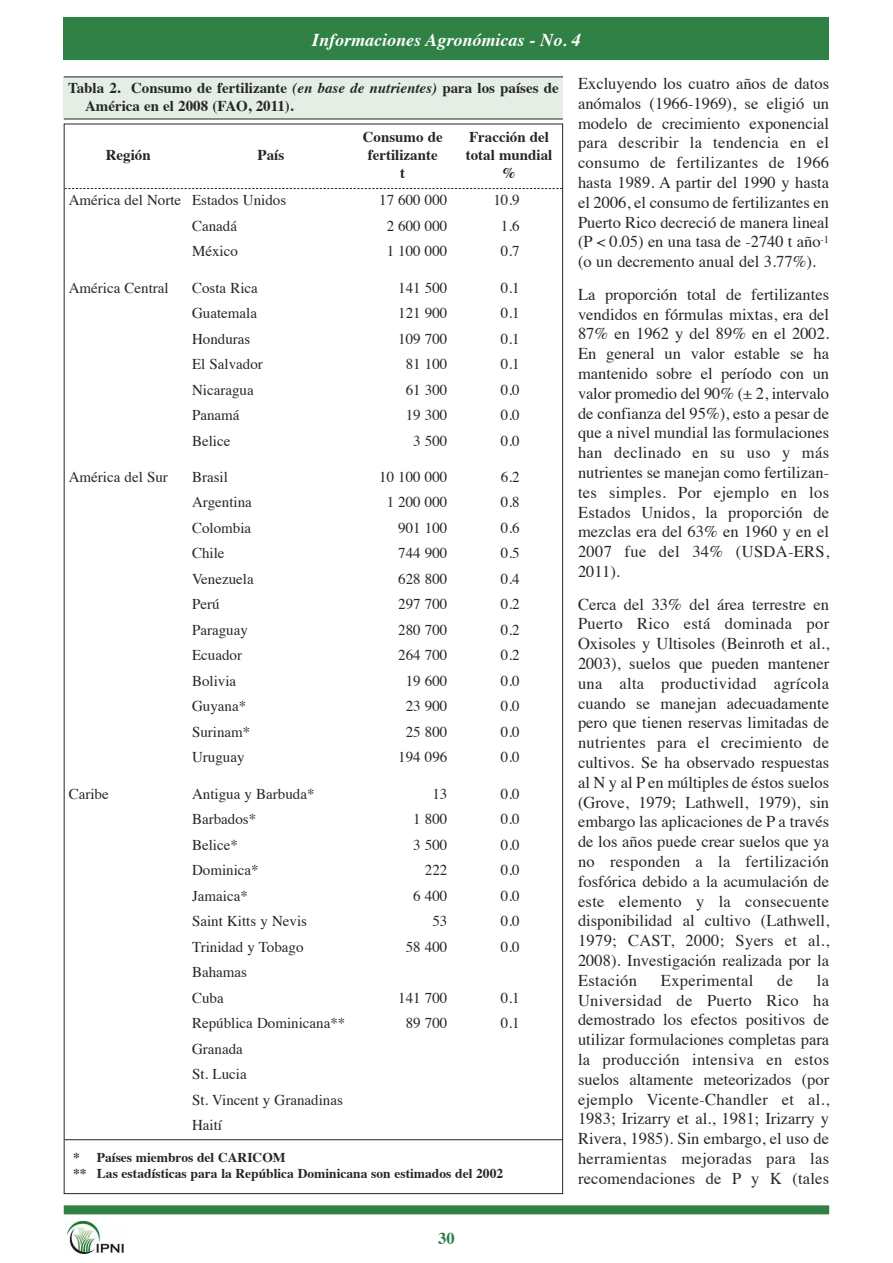
<style>
.page{position:relative;width:893px;height:1263px;background:#fff}
.page>*{position:absolute;margin:0;border:0;box-sizing:border-box;transform-origin:0 0}
.t1{font:italic 700 18px "Times";color:#fff}
.t2{font:16.5px/19.8px "Times";letter-spacing:.005em;color:#272627;text-align:justify}
.t3{font:700 16.5px "Times";color:#308145}
.t4{font:15px/25.5px "Times";color:#272627}
.t5{font:700 15px/18px "Times";color:#272627;text-align:center}
.t6{font:700 13.5px/16.2px "Times";color:#272627}
.s1{font-style:italic}
.s2{color:#fff}
</style>
<div class="page">
<div style="left:64px;top:17px;width:765px;height:43px;background:#308145"></div>
<div style="left:64px;top:1205px;width:765px;height:9px;background:#308145"></div>
<img style="left:67px;top:1221px;width:57px;height:33px">
<div style="left:64px;top:77px;width:499px;height:42px;background:#e4eee5"></div>
<hr style="left:64px;top:77px;width:499px;height:1px;background:#272627">
<hr style="left:64px;top:119px;width:499px;height:1px;background:#272627">
<svg style="left:65px;top:188px;width:497px;height:1px"></svg>
<hr style="left:65px;top:1139px;width:497px;height:1px;background:#272627">
<p class="t1" style="left:312px;top:32px;width:270px">Informaciones Agronómicas - No. 4</p>
<p class="t5" style="left:85px;top:80px;width:475px;text-align:left;text-indent:-17px">Tabla 2. Consumo de fertilizante <span class="s1">(en base de nutrientes)</span> para los países de<br>América en el 2008 (FAO, 2011).</p>
<p class="t5" style="left:106px;top:147px;width:46px">Región</p>
<p class="t5" style="left:258px;top:147px;width:28px">País</p>
<p class="t5" style="left:363px;top:129px;width:81px">Consumo de fertilizante<br>t</p>
<p class="t5" style="left:466px;top:129px;width:88px">Fracción del total mundial %</p>
<p class="t4" style="left:69px;top:189px;width:219px">América del Norte Estados Unidos</p>
<p class="t4" style="left:379px;top:189px;width:70px">17 600 000</p>
<p class="t4" style="left:493px;top:189px;width:28px">10.9</p>
<p class="t4" style="left:192px;top:214px;width:46px">Canadá</p>
<p class="t4" style="left:387px;top:214px;width:62px">2 600 000</p>
<p class="t4" style="left:501px;top:214px;width:20px">1.6</p>
<p class="t4" style="left:192px;top:240px;width:47px">México</p>
<p class="t4" style="left:387px;top:240px;width:62px">1 100 000</p>
<p class="t4" style="left:501px;top:240px;width:20px">0.7</p>
<p class="t4" style="left:69px;top:276px;width:101px">América Central</p>
<p class="t4" style="left:192px;top:276px;width:67px">Costa Rica</p>
<p class="t4" style="left:398px;top:276px;width:51px">141 500</p>
<p class="t4" style="left:501px;top:276px;width:20px">0.1</p>
<p class="t4" style="left:192px;top:302px;width:66px">Guatemala</p>
<p class="t4" style="left:398px;top:302px;width:51px">121 900</p>
<p class="t4" style="left:501px;top:302px;width:20px">0.1</p>
<p class="t4" style="left:192px;top:327px;width:60px">Honduras</p>
<p class="t4" style="left:398px;top:327px;width:51px">109 700</p>
<p class="t4" style="left:501px;top:327px;width:20px">0.1</p>
<p class="t4" style="left:192px;top:353px;width:72px">El Salvador</p>
<p class="t4" style="left:406px;top:353px;width:43px">81 100</p>
<p class="t4" style="left:501px;top:353px;width:20px">0.1</p>
<p class="t4" style="left:192px;top:378px;width:63px">Nicaragua</p>
<p class="t4" style="left:406px;top:378px;width:43px">61 300</p>
<p class="t4" style="left:501px;top:378px;width:20px">0.0</p>
<p class="t4" style="left:192px;top:404px;width:49px">Panamá</p>
<p class="t4" style="left:406px;top:404px;width:43px">19 300</p>
<p class="t4" style="left:501px;top:404px;width:20px">0.0</p>
<p class="t4" style="left:192px;top:429px;width:40px">Belice</p>
<p class="t4" style="left:413px;top:429px;width:36px">3 500</p>
<p class="t4" style="left:501px;top:429px;width:20px">0.0</p>
<p class="t4" style="left:69px;top:465px;width:101px">América del Sur</p>
<p class="t4" style="left:192px;top:465px;width:37px">Brasil</p>
<p class="t4" style="left:379px;top:465px;width:70px">10 100 000</p>
<p class="t4" style="left:501px;top:465px;width:20px">6.2</p>
<p class="t4" style="left:192px;top:491px;width:61px">Argentina</p>
<p class="t4" style="left:387px;top:491px;width:62px">1 200 000</p>
<p class="t4" style="left:501px;top:491px;width:20px">0.8</p>
<p class="t4" style="left:192px;top:516px;width:61px">Colombia</p>
<p class="t4" style="left:398px;top:516px;width:51px">901 100</p>
<p class="t4" style="left:501px;top:516px;width:20px">0.6</p>
<p class="t4" style="left:192px;top:542px;width:34px">Chile</p>
<p class="t4" style="left:398px;top:542px;width:51px">744 900</p>
<p class="t4" style="left:501px;top:542px;width:20px">0.5</p>
<p class="t4" style="left:192px;top:567px;width:63px">Venezuela</p>
<p class="t4" style="left:398px;top:567px;width:51px">628 800</p>
<p class="t4" style="left:501px;top:567px;width:20px">0.4</p>
<p class="t4" style="left:192px;top:593px;width:29px">Perú</p>
<p class="t4" style="left:398px;top:593px;width:51px">297 700</p>
<p class="t4" style="left:501px;top:593px;width:20px">0.2</p>
<p class="t4" style="left:192px;top:618px;width:57px">Paraguay</p>
<p class="t4" style="left:398px;top:618px;width:51px">280 700</p>
<p class="t4" style="left:501px;top:618px;width:20px">0.2</p>
<p class="t4" style="left:192px;top:644px;width:51px">Ecuador</p>
<p class="t4" style="left:398px;top:644px;width:51px">264 700</p>
<p class="t4" style="left:501px;top:644px;width:20px">0.2</p>
<p class="t4" style="left:192px;top:669px;width:46px">Bolivia</p>
<p class="t4" style="left:406px;top:669px;width:43px">19 600</p>
<p class="t4" style="left:501px;top:669px;width:20px">0.0</p>
<p class="t4" style="left:192px;top:695px;width:56px">Guyana*</p>
<p class="t4" style="left:406px;top:695px;width:43px">23 900</p>
<p class="t4" style="left:501px;top:695px;width:20px">0.0</p>
<p class="t4" style="left:192px;top:720px;width:60px">Surinam*</p>
<p class="t4" style="left:406px;top:720px;width:43px">25 800</p>
<p class="t4" style="left:501px;top:720px;width:20px">0.0</p>
<p class="t4" style="left:192px;top:746px;width:54px">Uruguay</p>
<p class="t4" style="left:398px;top:746px;width:51px">194 096</p>
<p class="t4" style="left:501px;top:746px;width:20px">0.0</p>
<p class="t4" style="left:69px;top:782px;width:41px">Caribe</p>
<p class="t4" style="left:192px;top:782px;width:124px">Antigua y Barbuda*</p>
<p class="t4" style="left:432px;top:782px;width:16px">13</p>
<p class="t4" style="left:501px;top:782px;width:20px">0.0</p>
<p class="t4" style="left:192px;top:808px;width:66px">Barbados*</p>
<p class="t4" style="left:413px;top:808px;width:36px">1 800</p>
<p class="t4" style="left:501px;top:808px;width:20px">0.0</p>
<p class="t4" style="left:192px;top:833px;width:47px">Belice*</p>
<p class="t4" style="left:413px;top:833px;width:36px">3 500</p>
<p class="t4" style="left:501px;top:833px;width:20px">0.0</p>
<p class="t4" style="left:192px;top:859px;width:68px">Dominica*</p>
<p class="t4" style="left:425px;top:859px;width:24px">222</p>
<p class="t4" style="left:501px;top:859px;width:20px">0.0</p>
<p class="t4" style="left:192px;top:884px;width:57px">Jamaica*</p>
<p class="t4" style="left:413px;top:884px;width:36px">6 400</p>
<p class="t4" style="left:501px;top:884px;width:20px">0.0</p>
<p class="t4" style="left:192px;top:910px;width:116px">Saint Kitts y Nevis</p>
<p class="t4" style="left:432px;top:910px;width:16px">53</p>
<p class="t4" style="left:501px;top:910px;width:20px">0.0</p>
<p class="t4" style="left:192px;top:935px;width:113px">Trinidad y Tobago</p>
<p class="t4" style="left:406px;top:935px;width:43px">58 400</p>
<p class="t4" style="left:501px;top:935px;width:20px">0.0</p>
<p class="t4" style="left:192px;top:961px;width:56px">Bahamas<br>Cuba</p>
<p class="t4" style="left:398px;top:986px;width:51px">141 700</p>
<p class="t4" style="left:501px;top:986px;width:20px">0.1</p>
<p class="t4" style="left:192px;top:1012px;width:155px">República Dominicana**</p>
<p class="t4" style="left:406px;top:1012px;width:43px">89 700</p>
<p class="t4" style="left:501px;top:1012px;width:20px">0.1</p>
<p class="t4" style="left:192px;top:1037px;width:152px">Granada<br>St. Lucia<br>St. Vincent y Granadinas<br>Haití</p>
<p class="t6" style="left:73px;top:1150px;width:432px">* Países miembros del CARICOM<br>** Las estadísticas para la República Dominicana son estimados del 2002</p>
<p class="t3" style="left:438px;top:1231px;width:18px">30</p>
<p class="t2" style="left:578px;top:75px;width:253px">Excluyendo los cuatro años de datos anómalos (1966-1969), se eligió un modelo de crecimiento exponencial para describir la tendencia en el consumo de fertilizantes de 1966 hasta 1989. A partir del 1990 y hasta el 2006, el consumo de fertilizantes en Puerto Rico decreció de manera lineal (P &lt;<span class="s2">.</span>0.05) en una tasa de -2740 t año<sup>-1 </sup>(o un decremento anual del 3.77%).</p>
<p class="t2" style="left:578px;top:286px;width:253px">La proporción total de fertilizantes vendidos en fórmulas mixtas, era del 87% en 1962 y del 89% en el 2002.<br>En general un valor estable se ha mantenido sobre el período con un valor promedio del 90% (±<span class="s2">.</span>2, intervalo de confianza del 95%), esto a pesar de que a nivel mundial las formulaciones han declinado en su uso y más nutrientes se manejan como fertilizan&shy;tes simples. Por ejemplo en los Estados Unidos, la proporción de mezclas era del 63% en 1960 y en el 2007 fue del 34% (USDA-ERS, 2011).</p>
<p class="t2" style="left:578px;top:595px;width:253px">Cerca del 33% del área terrestre en Puerto Rico está dominada por Oxisoles y Ultisoles (Beinroth et al., 2003), suelos que pueden mantener una alta productividad agrícola cuando se manejan adecuadamente pero que tienen reservas limitadas de nutrientes para el crecimiento de cultivos. Se ha observado respuestas al N y al P en múltiples de éstos suelos (Grove, 1979; Lathwell, 1979), sin embargo las aplicaciones de P a través de los años puede crear suelos que ya no responden a la fertilización fosfórica debido a la acumulación de este elemento y la consecuente disponibilidad al cultivo (Lathwell, 1979; CAST, 2000; Syers et al., 2008). Investigación realizada por la Estación</p>
<p class="t2" style="left:578px;top:972px;width:253px;text-indent:239px">la Universidad de Puerto Rico ha demostrado los efectos positivos de utilizar formulaciones completas para la producción intensiva en estos suelos altamente meteorizados (por ejemplo Vicente-Chandler et al., 1983; Irizarry et al., 1981; Irizarry y Rivera, 1985). Sin embargo, el uso de herramientas mejoradas para las recomendaciones de P y K (tales</p>
<p class="t2" style="left:661px;top:972px;width:94px">Experimental</p>
<p class="t2" style="left:777px;top:972px;width:17px">de</p>
</div>
